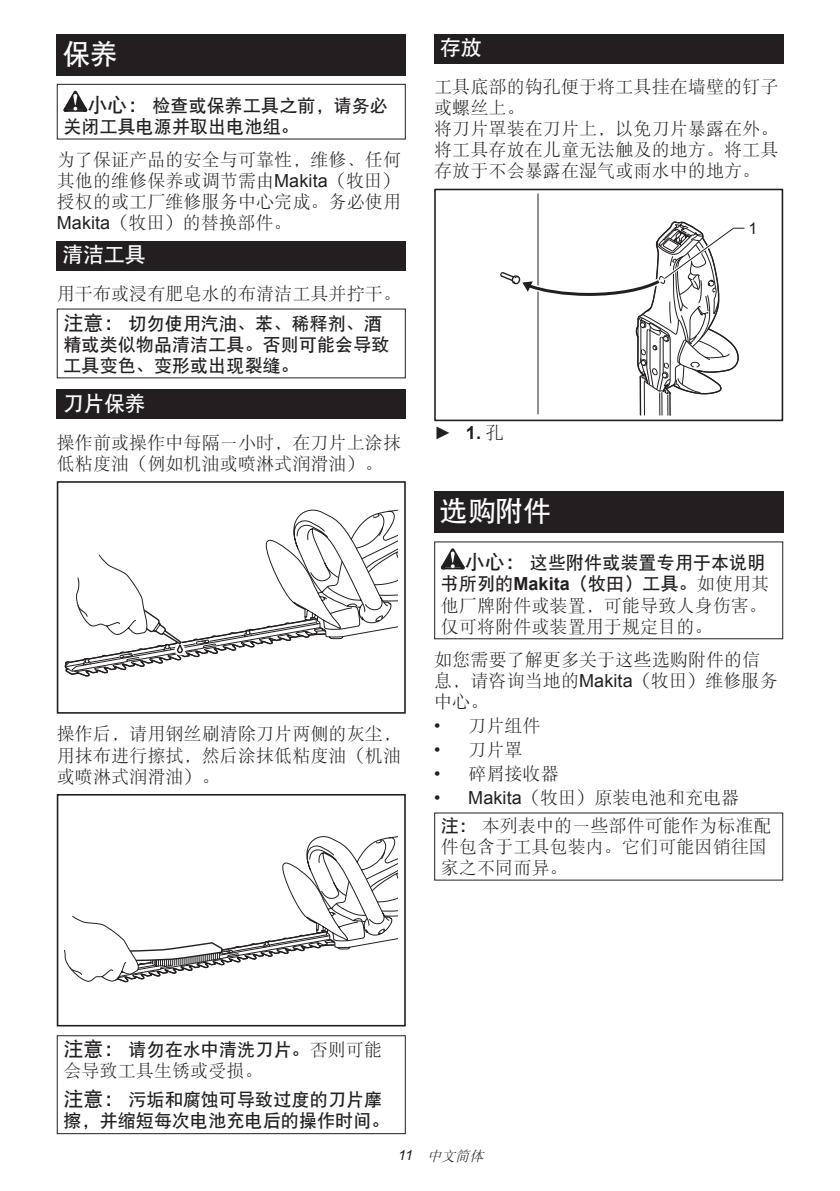
<style>
.page{position:relative;width:840px;height:1191px;background:#fff}
.page>*{position:absolute;margin:0;border:0;box-sizing:border-box;transform-origin:0 0}
.t1{font:28px "DFP Hei W7 GB EUC H";letter-spacing:-.01em;color:#fff}
.t2{font:21px "DFP Hei W7 GB EUC H";letter-spacing:-.01em;color:#fff}
.t3{font:18px/21px "DFP Song W3 GB EUC H";letter-spacing:.005em;color:#231f20}
.t4{font:18px/21px "DFP Hei W7 GB EUC H";letter-spacing:.005em;color:#231f20}
.t5{font:700 18px "Arial";color:#231f20}
.t6{font:16px "Arial";color:#231f20}
.t7{font:italic 14px "DFP Song W3 GB EUC H";color:#231f20}
.s1{font-size:20px}
.s2{font-family:"Arial"}
.s3{font-weight:400}
.s4{font-family:"DFP Song W3 GB EUC H";font-weight:400}
.s5{font-family:"Arial";font-weight:700}
.s6{font-family:"DFP Song W3 GB EUC H"}
.s7{font-family:"DFP Hei W7 GB EUC H"}
</style>
<div class="page">
<div style="left:57px;top:34px;width:348px;height:41px;background:#231f20"></div>
<svg style="left:63px;top:91px;width:24px;height:21px"></svg>
<div style="left:57px;top:84px;width:348px;height:56px;border:1px solid #231f20"></div>
<div style="left:57px;top:241px;width:348px;height:29px;background:#231f20"></div>
<div style="left:57px;top:390px;width:348px;height:29px;background:#231f20"></div>
<svg style="left:64px;top:509px;width:333px;height:168px"></svg>
<div style="left:57px;top:481px;width:348px;height:232px;border:2px solid #231f20"></div>
<svg style="left:64px;top:836px;width:333px;height:147px"></svg>
<div style="left:57px;top:794px;width:348px;height:232px;border:2px solid #231f20"></div>
<div style="left:57px;top:1035px;width:348px;height:99px;border:1px solid #231f20"></div>
<div style="left:434px;top:34px;width:348px;height:29px;background:#231f20"></div>
<hr style="left:537px;top:194px;width:1px;height:220px;background:#231f20">
<div style="left:434px;top:189px;width:348px;height:232px;border:2px solid #231f20"></div>
<svg style="left:500px;top:220px;width:245px;height:196px"></svg>
<div style="left:434px;top:491px;width:348px;height:42px;background:#231f20"></div>
<svg style="left:440px;top:548px;width:24px;height:21px"></svg>
<h1 class="t1" style="left:62px;top:40px;width:57px">保养</h1>
<p class="t4" style="left:63px;top:95px;width:326px;text-indent:24px"><span class="s1">小心：</span>检查或保养工具之前，请务必关闭工具电源并取出电池组。</p>
<p class="t3" style="left:57px;top:149px;width:345px;text-align:justify">为了保证产品的安全与可靠性，维修、任何其他的维修保养或调节需由<span class="s2">Makita</span>（牧田）授权的或工厂维修服务中心完成。务必使用<span class="s2">Makita</span>（牧田）的替换部件。</p>
<p class="t2" style="left:62px;top:244px;width:85px">清洁工具</p>
<p class="t3" style="left:57px;top:283px;width:345px">用干布或浸有肥皂水的布清洁工具并拧干。</p>
<p class="t4" style="left:63px;top:312px;width:327px"><span class="s1">注意：</span>切勿使用汽油、苯、稀释剂、酒精或类似物品清洁工具。否则可能会导致工具变色、变形或出现裂缝。</p>
<p class="t2" style="left:62px;top:392px;width:85px">刀片保养</p>
<p class="t3" style="left:57px;top:432px;width:345px">操作前或操作中每隔一小时，在刀片上涂抹低粘度油（例如机油或喷淋式润滑油）。</p>
<p class="t3" style="left:57px;top:723px;width:345px;text-align:justify">操作后，请用钢丝刷清除刀片两侧的灰尘，用抹布进行擦拭，然后涂抹低粘度油（机油或喷淋式润滑油）。</p>
<p class="t2" style="left:439px;top:37px;width:43px">存放</p>
<p class="t3" style="left:434px;top:76px;width:345px">工具底部的钩孔便于将工具挂在墙壁的钉子或螺丝上。<br>将刀片罩装在刀片上，以免刀片暴露在外。将工具存放在儿童无法触及的地方。将工具存放于不会暴露在湿气或雨水中的地方。</p>
<p class="t5" style="left:434px;top:421px;width:71px"><span class="s3">►</span> 1. <span class="s4">孔</span></p>
<p class="t6" style="left:748px;top:218px;width:10px">1</p>
<h1 class="t1" style="left:439px;top:497px;width:113px">选购附件</h1>
<p class="t4" style="left:440px;top:552px;width:330px;text-align:right"><span class="s1">小心：</span>这些附件或装置专用于本说明<br>书所列的<span class="s5">Makita</span>（牧田）工具。<span class="s6">如使用其</span></p>
<p class="t3" style="left:440px;top:594px;width:327px">他厂牌附件或装置，可能导致人身伤害。仅可将附件或装置用于规定目的。</p>
<p class="t3" style="left:434px;top:649px;width:345px">如您需要了解更多关于这些选购附件的信息，请咨询当地的<span class="s2">Makita</span>（牧田）维修服务中心。</p>
<p class="t3" style="left:434px;top:715px;width:108px"><span class="s2">•</span> 刀片组件</p>
<p class="t3" style="left:434px;top:739px;width:90px"><span class="s2">•</span> 刀片罩</p>
<p class="t3" style="left:434px;top:763px;width:126px"><span class="s2">•</span> 碎屑接收器</p>
<p class="t3" style="left:440px;top:783px;width:332px;line-height:28px;text-indent:-7px"><span class="s2">• Makita</span>（牧田）原装电池和充电器<br><span class="s7">注：</span>本列表中的一些部件可能作为标准配</p>
<p class="t3" style="left:440px;top:836px;width:327px">件包含于工具包装内。它们可能因销往国家之不同而异。</p>
<p class="t4" style="left:63px;top:1039px;width:320px"><span class="s1">注意：</span>请勿在水中清洗刀片。<span class="s6">否则可能</span></p>
<p class="t3" style="left:63px;top:1060px;width:201px">会导致工具生锈或受损。</p>
<p class="t4" style="left:63px;top:1089px;width:327px"><span class="s1">注意：</span>污垢和腐蚀可导致过度的刀片摩擦，并缩短每次电池充电后的操作时间。</p>
<p class="t7" style="left:398px;top:1148px;width:90px"><span class="s2">1 1</span> 中文简体</p>
</div>
